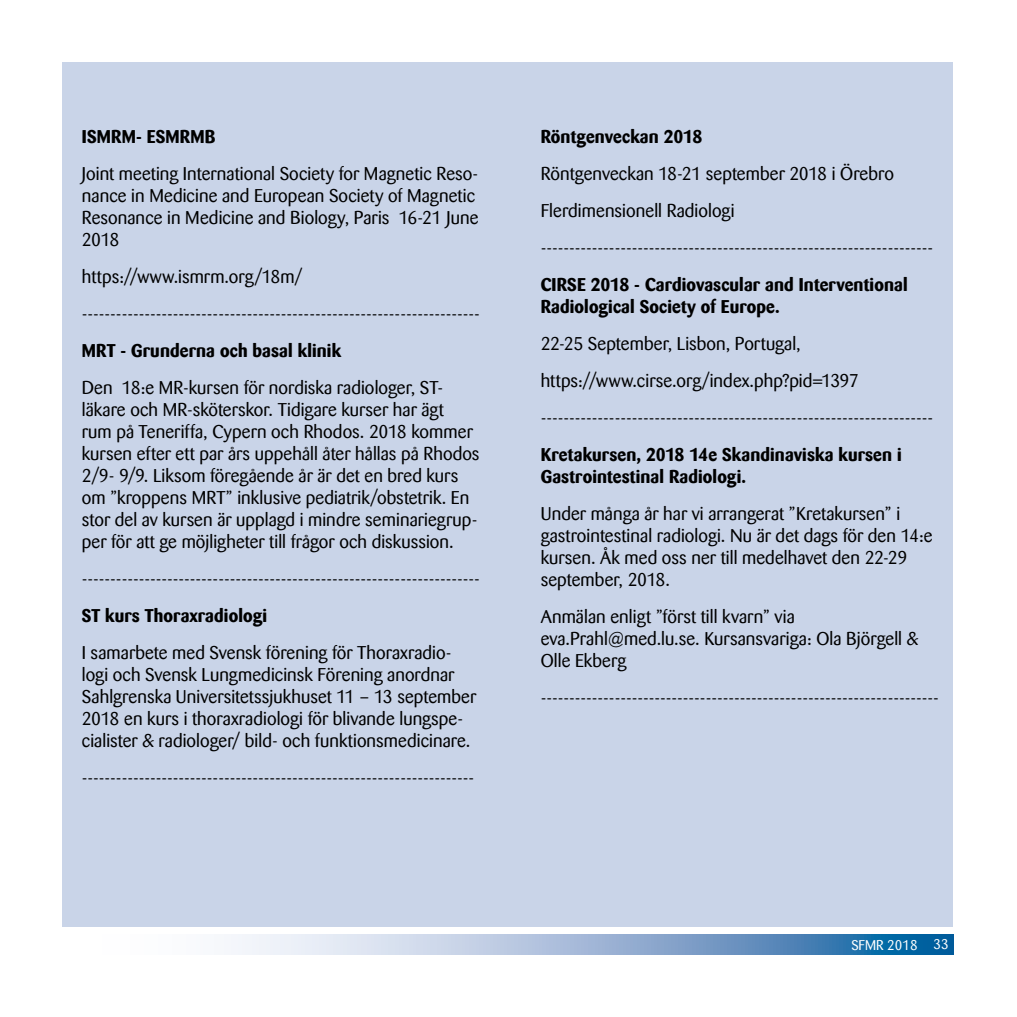
<style>
.page{position:relative;width:1017px;height:1017px;background:#fff}
.page>*{position:absolute;margin:0;border:0;box-sizing:border-box;transform-origin:0 0}
.t1{font:18.38px/22.1px "Barmeno";letter-spacing:.005em;color:#000}
.t2{font:700 18.38px/22.1px "Barmeno";letter-spacing:.005em;color:#000}
.t3{font:14px "Barmeno";color:#fff}
</style>
<div class="page">
<div style="left:62px;top:62px;width:891px;height:865px;background:#c9d4e8"></div>
<svg style="left:231px;top:934px;width:723px;height:20px;background:#90b1d2"></svg>
<p class="t2" style="left:82px;top:126px;width:135px">ISMRM- ESMRMB</p>
<p class="t1" style="left:82px;top:163px;width:398px">Joint meeting International Society for Magnetic Reso&shy;nance in Medicine and European Society of Magnetic Resonance in Medicine and Biology, Paris 16-21 June 2018</p>
<p class="t1" style="left:82px;top:258px;width:400px;line-height:36.9px">https://www.ismrm.org/18m/ ----------------------------------------------------------------------</p>
<p class="t2" style="left:82px;top:339px;width:261px">MRT - Grunderna och basal klinik</p>
<p class="t1" style="left:82px;top:377px;width:399px">Den 18:e MR-kursen för nordiska radiologer, ST&shy;läkare och MR-sköterskor. Tidigare kurser har ägt<br>rum på Teneriffa, Cypern och Rhodos. 2018 kommer kursen efter ett par års uppehåll åter hållas på Rhodos 2/9- 9/9. Liksom föregående år är det en bred kurs om ”kroppens MRT” inklusive pediatrik/obstetrik. En stor del av kursen är upplagd i mindre seminariegrup&shy;per för att ge möjligheter till frågor och diskussion.</p>
<p class="t1" style="left:82px;top:568px;width:400px">----------------------------------------------------------------------</p>
<p class="t2" style="left:82px;top:605px;width:187px">ST kurs Thoraxradiologi</p>
<p class="t1" style="left:82px;top:642px;width:396px">I samarbete med Svensk förening för Thoraxradio&shy;logi och Svensk Lungmedicinsk Förening anordnar Sahlgrenska Universitetssjukhuset 11 – 13 september 2018 en kurs i thoraxradiologi för blivande lungspe&shy;cialister &amp; radiologer/ bild- och funktionsmedicinare.</p>
<p class="t1" style="left:82px;top:767px;width:394px">---------------------------------------------------------------------</p>
<p class="t2" style="left:541px;top:126px;width:163px">Röntgenveckan 2018</p>
<p class="t1" style="left:541px;top:155px;width:394px;line-height:36.9px">Röntgenveckan 18-21 september 2018 i Örebro<br>Flerdimensionell Radiologi ---------------------------------------------------------------------</p>
<p class="t2" style="left:541px;top:273px;width:368px">CIRSE 2018 - Cardiovascular and Interventional<br>Radiological Society of Europe.</p>
<p class="t1" style="left:541px;top:325px;width:394px;line-height:36.9px">22-25 September, Lisbon, Portugal, https://www.cirse.org/index.php?pid=1397 ---------------------------------------------------------------------</p>
<p class="t2" style="left:541px;top:443px;width:363px">Kretakursen, 2018 14e Skandinaviska kursen i<br>Gastrointestinal Radiologi.</p>
<p class="t1" style="left:541px;top:502px;width:393px">Under många år har vi arrangerat ”Kretakursen” i gastrointestinal radiologi. Nu är det dags för den 14:e kursen. Åk med oss ner till medelhavet den 22-29 september, 2018.</p>
<p class="t1" style="left:541px;top:605px;width:379px">Anmälan enligt ”först till kvarn” via eva.Prahl@med.lu.se. Kursansvariga: Ola Björgell &amp;<br>Olle Ekberg</p>
<p class="t1" style="left:541px;top:686px;width:400px">----------------------------------------------------------------------</p>
<p class="t3" style="left:851px;top:937px;width:99px">SFMR 2018 33</p>
</div>
